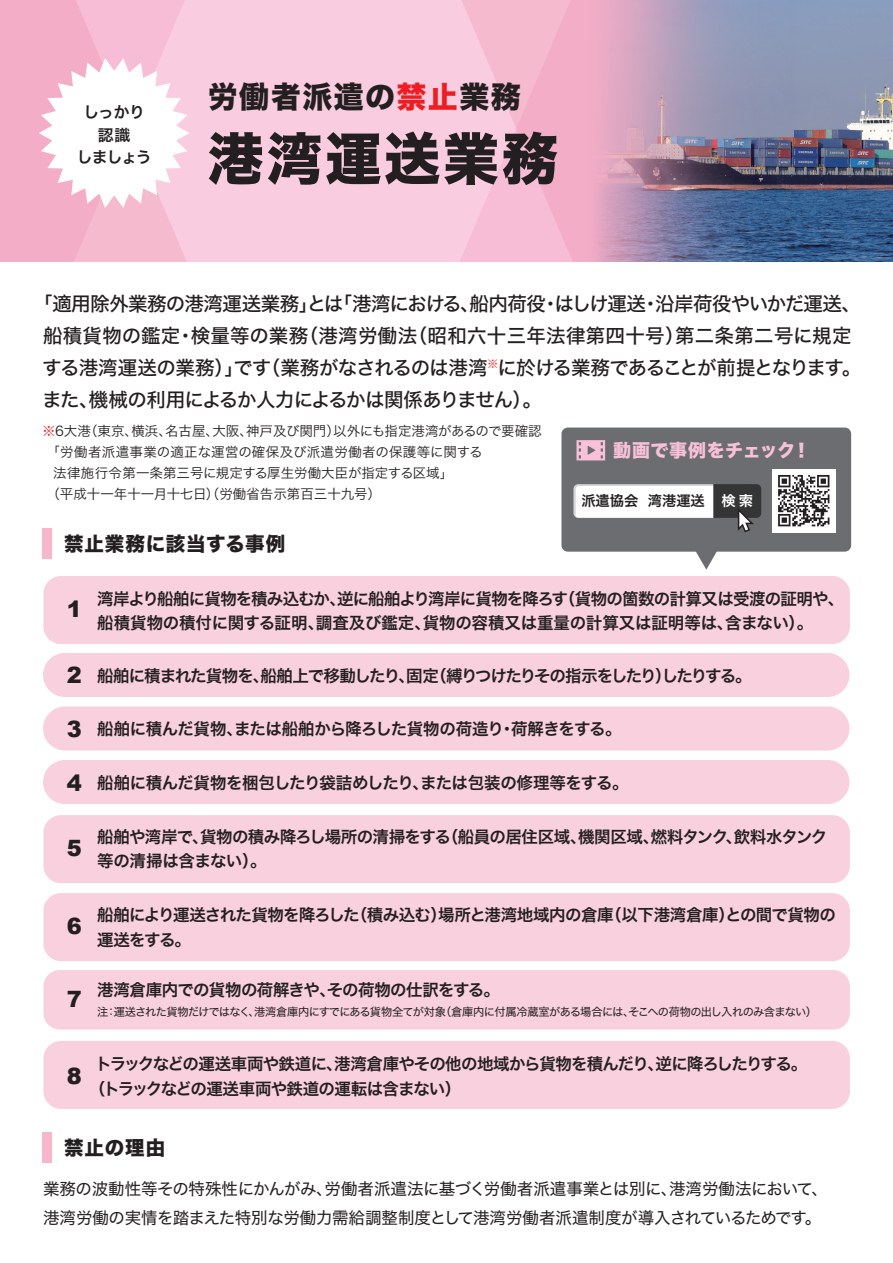
<style>
.page{position:relative;width:893px;height:1263px;background:#fff}
.page>*{position:absolute;margin:0;border:0;box-sizing:border-box;transform-origin:0 0}
.t1{font:55.95px "Hira Kaku Std W8";letter-spacing:.05em;color:#231f20}
.t2{font:30px "Hira Kaku Std W8";letter-spacing:.05em;color:#231f20}
.t3{font:900 22.5px "Arial";color:#231f20}
.t4{font:19.5px/32.1px "Hira Kaku Std W5";letter-spacing:-.02em;color:#231f20}
.t5{font:19.5px "Hira Kaku Std W8";letter-spacing:.045em;color:#231f20}
.t6{font:18px "Hira Kaku Std W8";letter-spacing:.02em;color:#f7c1d9}
.t7{font:16.5px/24.8px "Hira Kaku Std W6";letter-spacing:-.04em;color:#231f20}
.t8{font:16.5px/28.8px "Hira Kaku Std W4";letter-spacing:-.025em;color:#231f20}
.t9{font:16.5px "Hira Kaku Std W6";letter-spacing:-.075em;color:#231f20}
.t10{font:15.9px/22.5px "Hira Kaku Std W6";letter-spacing:-.045em;color:#231f20;text-align:center}
.t11{font:14.25px "Hira Kaku Std W6";color:#231f20}
.t12{font:13.5px "Hira Kaku Std W3";color:#231f20}
.t13{font:13.5px "Hira Kaku Std W3";letter-spacing:.025em;color:#231f20}
.t14{font:11.25px "Hira Kaku Std W4";letter-spacing:-.06em;color:#231f20}
.s1{color:#ee1d23}
.s2{color:#fff}
.s3{font-family:"Arial";font-weight:900;font-size:22.5px}
</style>
<div class="page">
<div style="left:0;top:0;width:893px;height:262px;background:#f9ccdf"></div>
<svg style="left:460px;top:0;width:106px;height:262px;fill:#f7bdd7"></svg>
<img style="left:566px;top:0;width:327px;height:262px">
<svg style="left:0;top:0;width:186px;height:262px;fill:#f4adc7"></svg>
<div style="left:42px;top:529px;width:9px;height:30px;background:#f7b6ca"></div>
<div style="left:42px;top:1132px;width:9px;height:31px;background:#f7b6ca"></div>
<div style="left:43px;top:576px;width:807px;height:68px;background:#f9d0dd;border-radius:18px"></div>
<div style="left:43px;top:815px;width:807px;height:68px;background:#f9d0dd;border-radius:18px"></div>
<div style="left:43px;top:893px;width:807px;height:68px;background:#f9d0dd;border-radius:18px"></div>
<div style="left:43px;top:970px;width:807px;height:59px;background:#f9d0dd;border-radius:16px"></div>
<div style="left:43px;top:1041px;width:807px;height:68px;background:#f9d0dd;border-radius:18px"></div>
<div style="left:43px;top:653px;width:806px;height:44px;background:#f9d0dd;border-radius:22px"></div>
<div style="left:43px;top:706px;width:806px;height:44px;background:#f9d0dd;border-radius:22px"></div>
<div style="left:43px;top:760px;width:806px;height:44px;background:#f9d0dd;border-radius:22px"></div>
<svg style="left:39px;top:58px;width:150px;height:150px;background:#fbe6ee"></svg>
<div style="left:561px;top:428px;width:290px;height:124px;background:#6c6d70;border-radius:6px"></div>
<svg style="left:576px;top:440px;width:29px;height:20px"></svg>
<svg style="left:690px;top:551px;width:32px;height:19px"></svg>
<svg style="left:573px;top:484px;width:188px;height:48px"></svg>
<div style="left:772px;top:469px;width:64px;height:63px;background:#fff"></div>
<svg style="left:778px;top:475px;width:51px;height:51px"></svg>
<p class="t10" style="left:77px;top:102px;width:76px">しっかり認識<br>しましょう</p>
<h2 class="t2" style="left:208px;top:81px;width:315px">労働者派遣の<span class="s1">禁止</span>業務</h2>
<h1 class="t1" style="left:208px;top:128px;width:352px">港湾運送業務</h1>
<p class="t4" style="left:42px;top:287px;width:821px;text-indent:-9px">「適用除外業務の港湾運送業務」とは「港湾における、船内荷役・はしけ運送・沿岸荷役やいかだ運送、船積貨物の鑑定・検量等の業務（港湾労働法（昭和六十三年法律第四十号）第二条第二号に規定する港湾運送の業務）」です（業務がなされるのは港湾<sup>※</sup>に於ける業務であることが前提となります。また、機械の利用によるか人力によるかは関係ありません）。</p>
<p class="t12" style="left:42px;top:420px;width:501px"><span class="s1">※</span>6大港（東京、横浜、名古屋、大阪、神戸及び関門）以外にも指定港湾があるので要確認</p>
<p class="t13" style="left:46px;top:441px;width:438px">「労働者派遣事業の適正な運営の確保及び派遣労働者の保護等に関する</p>
<p class="t12" style="left:53px;top:462px;width:402px">法律施行令第一条第三号に規定する厚生労働大臣が指定する区域」</p>
<p class="t12" style="left:46px;top:483px;width:336px">（平成十一年十一月十七日）（労働省告示第百三十九号）</p>
<p class="t5" style="left:64px;top:533px;width:223px">禁止業務に該当する事例</p>
<p class="t6" style="left:613px;top:440px;width:199px">動画で事例をチェック！</p>
<p class="t11" style="left:581px;top:490px;width:173px">派遣協会 湾港運送 <span class="s2">検索</span></p>
<h3 class="t3" style="left:67px;top:593px;width:17px">1</h3>
<p class="t7" style="left:97px;top:586px;width:748px">湾岸より船舶に貨物を積み込むか、逆に船舶より湾岸に貨物を降ろす（貨物の箇数の計算又は受渡の証明や、船積貨物の積付に関する証明、調査及び鑑定、貨物の容積又は重量の計算又は証明等は、含まない）。</p>
<p class="t9" style="left:67px;top:663px;width:686px"><span class="s3">2</span> 船舶に積まれた貨物を、船舶上で移動したり、固定（縛りつけたりその指示をしたり）したりする。</p>
<p class="t7" style="left:67px;top:717px;width:556px"><span class="s3">3</span> 船舶に積んだ貨物、または船舶から降ろした貨物の荷造り・荷解きをする。</p>
<p class="t7" style="left:67px;top:771px;width:563px"><span class="s3">4</span> 船舶に積んだ貨物を梱包したり袋詰めしたり、または包装の修理等をする。</p>
<h3 class="t3" style="left:67px;top:831px;width:17px">5</h3>
<h3 class="t3" style="left:67px;top:910px;width:17px">6</h3>
<h3 class="t3" style="left:67px;top:982px;width:17px">7</h3>
<h3 class="t3" style="left:67px;top:1059px;width:17px">8</h3>
<p class="t7" style="left:97px;top:824px;width:732px">船舶や湾岸で、貨物の積み降ろし場所の清掃をする（船員の居住区域、機関区域、燃料タンク、飲料水タンク等の清掃は含まない）。</p>
<p class="t7" style="left:97px;top:903px;width:740px">船舶により運送された貨物を降ろした（積み込む）場所と港湾地域内の倉庫（以下港湾倉庫）との間で貨物の運送をする。</p>
<p class="t7" style="left:97px;top:978px;width:404px">港湾倉庫内での貨物の荷解きや、その荷物の仕訳をする。</p>
<p class="t14" style="left:97px;top:1004px;width:721px">注：運送された貨物だけではなく、港湾倉庫内にすでにある貨物全てが対象（倉庫内に付属冷蔵室がある場合には、そこへの荷物の出し入れのみ含まない）</p>
<p class="t7" style="left:89px;top:1052px;width:720px;text-indent:7px">トラックなどの運送車両や鉄道に、港湾倉庫やその他の地域から貨物を積んだり、逆に降ろしたりする。（トラックなどの運送車両や鉄道の運転は含まない）</p>
<p class="t5" style="left:64px;top:1137px;width:103px">禁止の理由</p>
<p class="t8" style="left:43px;top:1175px;width:786px">業務の波動性等その特殊性にかんがみ、労働者派遣法に基づく労働者派遣事業とは別に、港湾労働法において、港湾労働の実情を踏まえた特別な労働力需給調整制度として港湾労働者派遣制度が導入されているためです。</p>
</div>
